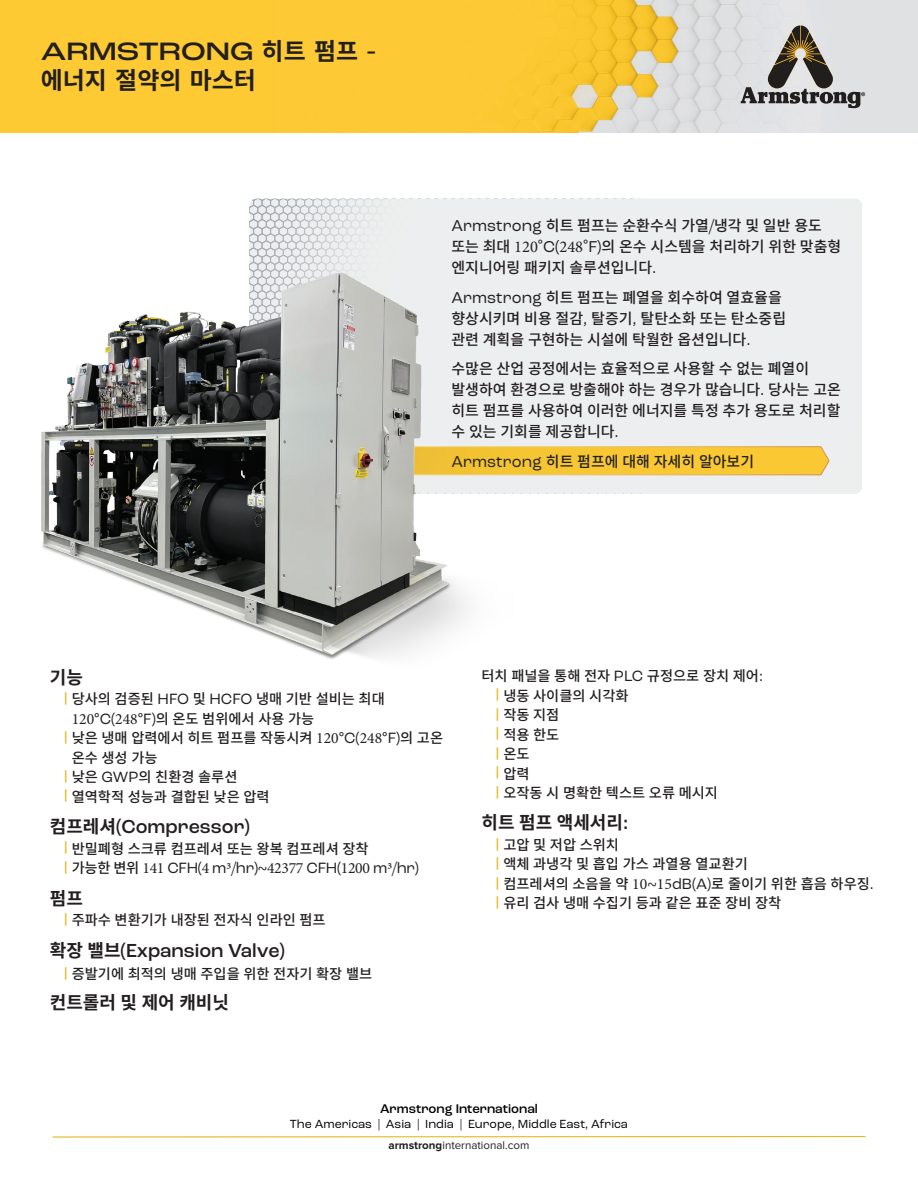
<style>
.page{position:relative;width:918px;height:1188px;background:#fff}
.page>*{position:absolute;margin:0;border:0;box-sizing:border-box;transform-origin:0 0}
.t1{font:500 expanded 26.4px "Roc Grotesk";color:#231f20}
.t2{font:700 24px "Source Han Sans KR";color:#231f20}
.t3{font:500 19.8px "Roc Grotesk";color:#231f20}
.t4{font:700 18px "Source Han Sans KR";color:#231f20}
.t5{font:15.75px "Roc Grotesk";letter-spacing:-.02em;color:#231f20}
.t6{font:500 15px/21px "Source Han Sans KR";color:#231f20}
.t7{font:500 14.25px/19.5px "Source Han Sans KR";color:#231f20}
.t8{font:500 13.2px "Roc Grotesk";color:#000}
.t9{font:12.3px "Roc Grotesk";color:#000}
.t10{font:11.55px "Proxima Nova";color:#231f20}
.s1{font-family:"Source Han Sans KR";font-weight:700;font-stretch:normal;font-size:24px}
.s2{font-family:"Roc Grotesk";font-weight:400;font-size:16.5px}
.s3{font-family:"Minion Pro";font-weight:400;font-size:16.5px}
.s4{font-size:13.5px}
.s5{font-family:"Roc Grotesk";font-weight:400;font-size:15.75px}
.s6{font-family:"Minion Pro";font-weight:400;font-size:15.75px}
.s7{font-family:"Source Han Sans KR";font-weight:700;font-size:18px}
.s8{font-family:"Roc Grotesk Extra Wide";font-weight:700;font-size:13.2px;color:#e6b821}
.s9{font-family:"Source Han Sans KR";font-weight:500;font-size:14.25px}
.s10{font-family:"Minion Pro"}
.s11{font-family:"Roc Grotesk";font-weight:500;font-size:19.8px}
.s12{font-weight:700}
</style>
<div class="page">
<svg style="left:249px;top:199px;width:581px;height:295px;background:#ede9dd"></svg>
<img style="left:41px;top:212px;width:474px;height:447px">
<img style="left:0;top:0;width:918px;height:133px">
<svg style="left:741px;top:25px;width:124px;height:83px;background:#aeacaa"></svg>
<svg style="left:52px;top:1135px;width:814px;height:3px"></svg>
<h1 class="t1" style="left:41px;top:35px;width:337px">ARMSTRONG <span class="s1">히트 펌프</span> -</h1>
<h2 class="t2" style="left:41px;top:66px;width:217px">에너지 절약의 마스터</h2>
<p class="t6" style="left:451px;top:215px;width:391px"><span class="s2">Armstrong</span> 히트 펌프는 순환수식 가열<span class="s2">/</span>냉각 및 일반 용도 또는 최대 <span class="s3">120</span><span class="s4">°</span><span class="s2">C(</span><span class="s3">248</span><span class="s4">°</span><span class="s2">F)</span>의 온수 시스템을 처리하기 위한 맞춤형 엔지니어링 패키지 솔루션입니다<span class="s2">.</span></p>
<p class="t6" style="left:451px;top:287px;width:336px"><span class="s2">Armstrong</span> 히트 펌프는 폐열을 회수하여 열효율을 향상시키며 비용 절감<span class="s2">,</span> 탈증기<span class="s2">,</span> 탈탄소화 또는 탄소중립 관련 계획을 구현하는 시설에 탁월한 옵션입니다<span class="s2">.</span></p>
<p class="t6" style="left:451px;top:359px;width:391px">수많은 산업 공정에서는 효율적으로 사용할 수 없는 폐열이 발생하여 환경으로 방출해야 하는 경우가 많습니다<span class="s2">.</span> 당사는 고온 히트 펌프를 사용하여 이러한 에너지를 특정 추가 용도로 처리할 수 있는 기회를 제공합니다<span class="s2">.</span></p>
<p class="t6" style="left:451px;top:451px;width:304px"><span class="s2">Armstrong</span> 히트 펌프에 대해 자세히 알아보기</p>
<p class="t4" style="left:50px;top:667px;width:35px">기능</p>
<p class="t7" style="left:63px;top:690px;width:323px"><sup>|</sup> 당사의 검증된 <span class="s5">HFO</span> 및 <span class="s5">HCFO</span> 냉매 기반 설비는 최대</p>
<p class="t7" style="left:72px;top:709px;width:244px"><span class="s6">120</span>°<span class="s5">C(</span><span class="s6">248</span>°<span class="s5">F)</span>의 온도 범위에서 사용 가능</p>
<p class="t7" style="left:63px;top:729px;width:381px"><sup>|</sup> 낮은 냉매 압력에서 히트 펌프를 작동시켜 <span class="s6">120</span>°<span class="s5">C(</span><span class="s6">248</span>°<span class="s5">F)</span>의 고온</p>
<p class="t7" style="left:72px;top:748px;width:87px">온수 생성 가능</p>
<p class="t7" style="left:63px;top:768px;width:176px"><sup>|</sup> 낮은 <span class="s5">GWP</span>의 친환경 솔루션</p>
<p class="t7" style="left:63px;top:787px;width:208px"><sup>|</sup> 열역학적 성능과 결합된 낮은 압력</p>
<h3 class="t3" style="left:50px;top:815px;width:202px"><span class="s7">컴프레셔</span>(Compressor)</h3>
<p class="t7" style="left:63px;top:839px;width:307px"><sup>|</sup> 반밀폐형 스크류 컴프레셔 또는 왕복 컴프레셔 장착</p>
<p class="t5" style="left:63px;top:859px;width:357px"><span class="s8">|</span> <span class="s9">가능한 변위</span> <span class="s10">141</span> CFH(<span class="s10">4</span> m<span class="s10">3</span>/hr)~<span class="s10">42377</span> CFH(<span class="s10">1200</span> m<span class="s10">3</span>/hr)</p>
<p class="t4" style="left:50px;top:888px;width:35px">펌프</p>
<p class="t7" style="left:63px;top:911px;width:264px"><sup>|</sup> 주파수 변환기가 내장된 전자식 인라인 펌프</p>
<h3 class="t3" style="left:50px;top:938px;width:237px"><span class="s7">확장 밸브</span>(Expansion Valve)</h3>
<p class="t7" style="left:63px;top:964px;width:310px"><sup>|</sup> 증발기에 최적의 냉매 주입을 위한 전자기 확장 밸브</p>
<p class="t4" style="left:50px;top:992px;width:181px">컨트롤러 및 제어 캐비닛</p>
<p class="t7" style="left:495px;top:666px;width:270px;text-indent:-14px">터치 패널을 통해 전자 <span class="s5">PLC</span> 규정으로 장치 제어<span class="s5">: </span><sup>|</sup> 냉동 사이클의 시각화<br><sup>|</sup> 작동 지점<br><sup>|</sup> 적용 한도<br><sup>|</sup> 온도<br><sup>|</sup> 압력<br><sup>|</sup> 오작동 시 명확한 텍스트 오류 메시지</p>
<p class="t4" style="left:482px;top:813px;width:148px">히트 펌프 액세서리<span class="s11">:</span></p>
<p class="t7" style="left:495px;top:835px;width:380px"><sup>|</sup> 고압 및 저압 스위치<br><sup>|</sup> 액체 과냉각 및 흡입 가스 과열용 열교환기<br><sup>|</sup> 컴프레셔의 소음을 약 <span class="s6">10</span><span class="s5">~</span><span class="s6">15</span><span class="s5">dB(A)</span>로 줄이기 위한 흡음 하우징<span class="s5">. </span><sup>|</sup> 유리 검사 냉매 수집기 등과 같은 표준 장비 장착</p>
<p class="t8" style="left:380px;top:1101px;width:159px">Armstrong International</p>
<p class="t9" style="left:290px;top:1116px;width:340px">The Americas | Asia | India | Europe, Middle East, Africa</p>
<p class="t10" style="left:388px;top:1140px;width:143px"><span class="s12">armstrong</span>international.com</p>
</div>
